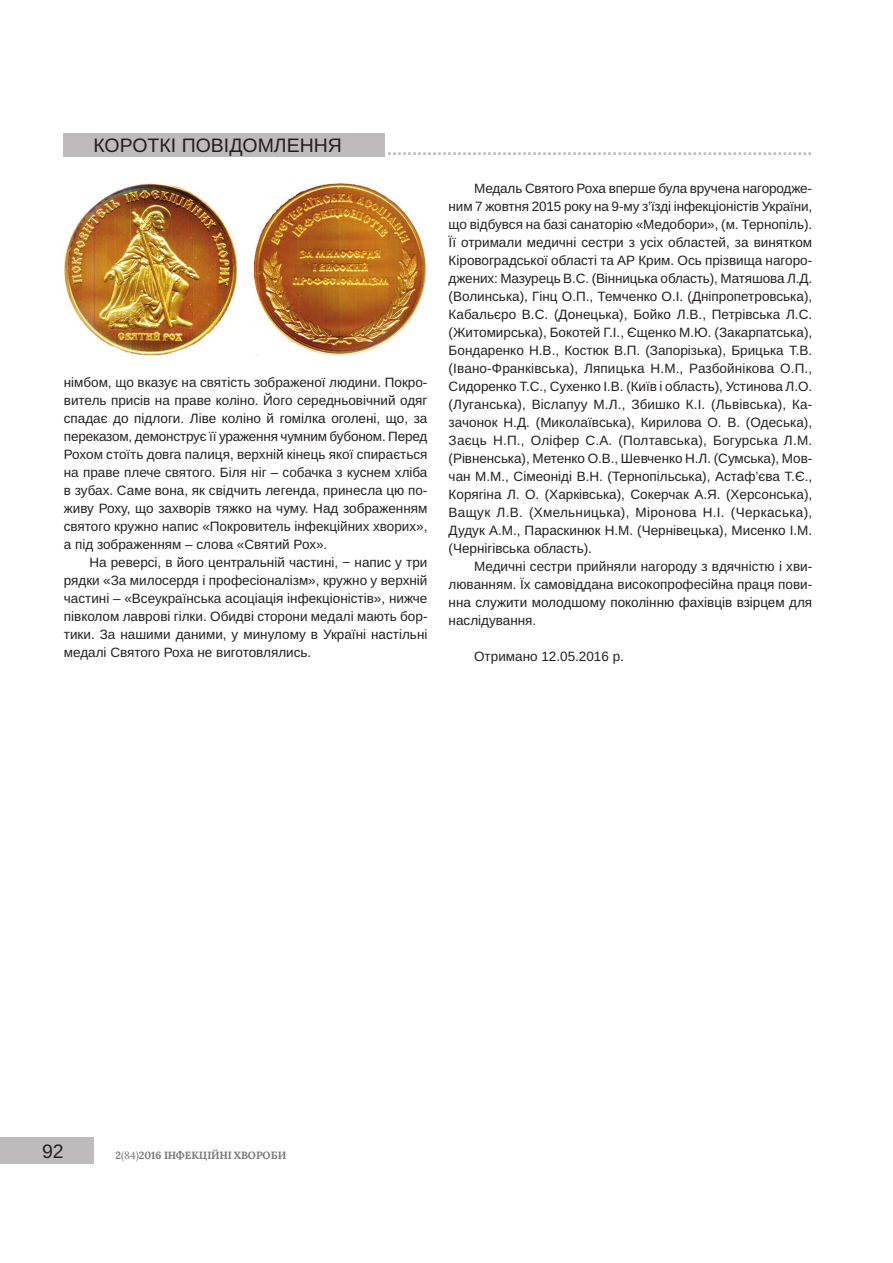
<style>
.page{position:relative;width:893px;height:1263px;background:#fff}
.page>*{position:absolute;margin:0;border:0;box-sizing:border-box;transform-origin:0 0}
.t1{font:19.5px "Arimo";letter-spacing:.005em;color:#231f20}
.t2{font:700 18px "Arimo";color:#bdbbbc}
.t3{font:13.5px/18px "Arimo";letter-spacing:.005em;color:#231f20;text-align:justify}
.t4{font:700 10.5px "Lora";letter-spacing:.005em;color:#7b7879}
.s1{font-weight:400}
</style>
<div class="page">
<div style="left:64px;top:134px;width:321px;height:23px;background:#bdbbbc"></div>
<div style="left:0;top:1137px;width:94px;height:27px;background:#bdbbbc"></div>
<img style="left:64px;top:183px;width:173px;height:173px">
<img style="left:254px;top:183px;width:172px;height:173px">
<h1 class="t1" style="left:94px;top:135px;width:250px">КОРОТКІ ПОВІДОМЛЕННЯ</h1>
<h2 class="t2" style="left:387px;top:139px;width:427px">.....................................................................................</h2>
<p class="t3" style="left:64px;top:373px;width:365px">німбом, що вказує на святість зображеної людини. Покро&shy;витель присів на праве коліно. Його середньовічний одяг спадає до підлоги. Ліве коліно й гомілка оголені, що, за переказом, демонструє її ураження чумним бубоном. Перед Рохом стоїть довга палиця, верхній кінець якої спирається на праве плече святого. Біля ніг – собачка з куснем хліба в зубах. Саме вона, як свідчить легенда, принесла цю по&shy;живу Роху, що захворів тяжко на чуму. Над зображенням святого кружно напис «Покровитель інфекційних хворих», а під зображенням – слова «Святий Рох».</p>
<p class="t3" style="left:64px;top:553px;width:365px;text-indent:26px">На реверсі, в його центральній частині, − напис у три рядки «За милосердя і професіоналізм», кружно у верхній частині – «Всеукраїнська асоціація інфекціоністів», нижче півколом лаврові гілки. Обидві сторони медалі мають бор&shy;тики. За нашими даними, у минулому в Україні настільні медалі Святого Роха не виготовлялись.</p>
<p class="t3" style="left:449px;top:179px;width:365px;text-indent:26px">Медаль Святого Роха вперше була вручена нагородже&shy;ним 7 жовтня 2015 року на 9-му з’їзді інфекціоністів України, що відбувся на базі санаторію «Медобори», (м. Тернопіль).<br>Її отримали медичні сестри з усіх областей, за винятком Кіровоградської області та АР Крим. Ось прізвища нагоро&shy;джених: Мазурець В.С. (Вінницька область), Матяшова Л.Д. (Волинська), Гінц О.П., Темченко О.І. (Дніпропетровська), Кабальєро В.С. (Донецька), Бойко Л.В., Петрівська Л.С. (Житомирська), Бокотей Г.І., Єщенко М.Ю. (Закарпатська), Бондаренко Н.В., Костюк В.П. (Запорізька), Брицька Т.В. (Івано-Франківська), Ляпицька Н.М., Разбойнікова О.П., Сидоренко Т.С., Сухенко І.В. (Київ і область), Устинова Л.О. (Луганська), Віслапуу М.Л., Збишко К.І. (Львівська), Ка&shy;зачонок Н.Д. (Миколаївська), Кирилова О. В. (Одеська), Заєць Н.П., Оліфер С.А. (Полтавська), Богурська Л.М. (Рівненська), Метенко О.В., Шевченко Н.Л. (Сумська), Мов&shy;чан М.М., Сімеоніді В.Н. (Тернопільська), Астаф’єва Т.Є., Корягіна Л. О. (Харківська), Сокерчак А.Я. (Херсонська), Ващук Л.В. (Хмельницька), Міронова Н.І. (Черкаська), Дудук А.М., Параскинюк Н.М. (Чернівецька), Мисенко І.М. (Чернігівська область).</p>
<p class="t3" style="left:449px;top:557px;width:365px;text-indent:26px">Медичні сестри прийняли нагороду з вдячністю і хви&shy;люванням. Їх самовіддана високопрофесійна праця пови&shy;нна служити молодшому поколінню фахівців взірцем для наслідування.</p>
<p class="t3" style="left:474px;top:647px;width:151px">Отримано 12.05.2016 р.</p>
<h1 class="t1" style="left:42px;top:1140px;width:23px">92</h1>
<p class="t4" style="left:116px;top:1148px;width:172px">2<span class="s1">(84)</span>2016 ІНФЕКЦІЙНІ ХВОРОБИ</p>
</div>
